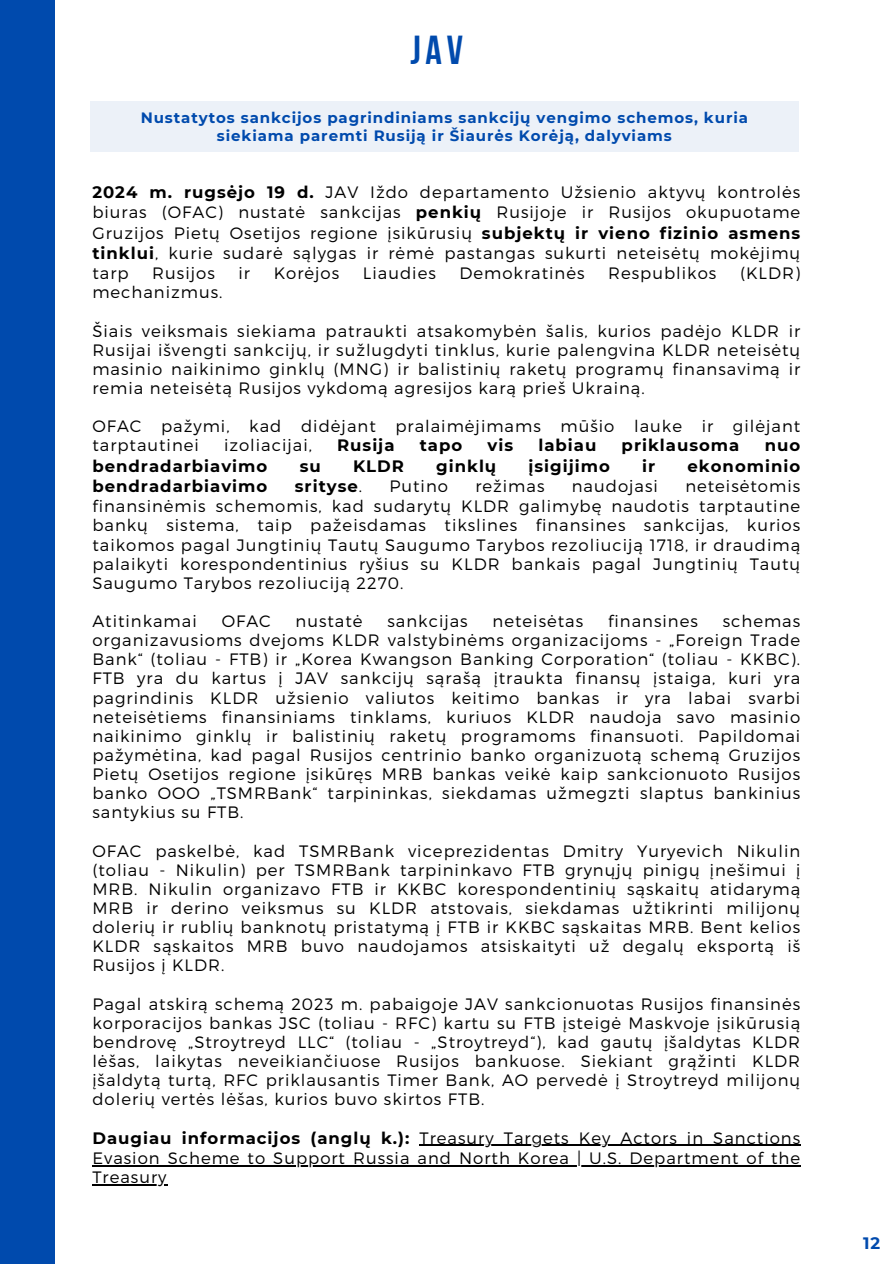
<style>
.page{position:relative;width:894px;height:1264px;background:#fff}
.page>*{position:absolute;margin:0;border:0;box-sizing:border-box;transform-origin:0 0}
.t1{font:700 40.35px "Bebas Neue";color:#004aad}
.t2{font:300 16.5px/19.2px "Montserrat";letter-spacing:.06em;color:#000;text-align:justify}
.t3{font:700 16.5px "Montserrat";letter-spacing:.06em;color:#000}
.t4{font:700 16.5px "Montserrat";color:#004aad}
.t5{font:700 15px/18px "Montserrat";letter-spacing:.06em;color:#004aad;text-align:center}
.s1{font-weight:700}
.s2{font-weight:300}
</style>
<div class="page">
<hr style="left:419px;top:1144px;width:382px;height:1px;background:#000">
<hr style="left:92px;top:1164px;width:709px;height:2px;background:#000">
<hr style="left:92px;top:1184px;width:75px;height:1px;background:#000">
<div style="left:0;top:0;width:54px;height:1263px;background:#004aad"></div>
<h1 class="t1" style="left:410px;top:33px;width:54px">jav</h1>
<p class="t5" style="left:141px;top:109px;width:608px">Nustatytos sankcijos pagrindiniams sankcijų vengimo schemos, kuria siekiama paremti Rusiją ir Šiaurės Korėją, dalyviams</p>
<h2 class="t2" style="left:92px;top:181px;width:709px;line-height:20.2px"><span class="s1">2024 m. rugsėjo 19 d.</span> JAV Iždo departamento Užsienio aktyvų kontrolės biuras (OFAC) nustatė sankcijas <span class="s1">penkių</span> Rusijoje ir Rusijos okupuotame Gruzijos Pietų Osetijos regione įsikūrusių <span class="s1">subjektų ir vieno fizinio asmens tinklui</span>, kurie sudarė sąlygas ir rėmė pastangas sukurti neteisėtų mokėjimų tarp</h2>
<h2 class="t2" style="left:152px;top:263px;width:64px">Rusijos</h2>
<h2 class="t2" style="left:238px;top:263px;width:13px">ir</h2>
<h2 class="t2" style="left:273px;top:263px;width:67px">Korėjos</h2>
<h2 class="t2" style="left:363px;top:263px;width:74px">Liaudies</h2>
<h2 class="t2" style="left:459px;top:263px;width:126px">Demokratinės</h2>
<h2 class="t2" style="left:608px;top:263px;width:110px">Respublikos</h2>
<h2 class="t2" style="left:739px;top:263px;width:62px">(KLDR)</h2>
<h2 class="t2" style="left:92px;top:282px;width:132px">mechanizmus.</h2>
<p class="t2" style="left:92px;top:320px;width:709px">Šiais veiksmais siekiama patraukti atsakomybėn šalis, kurios padėjo KLDR ir Rusijai išvengti sankcijų, ir sužlugdyti tinklus, kurie palengvina KLDR neteisėtų masinio naikinimo ginklų (MNG) ir balistinių raketų programų finansavimą ir remia neteisėtą Rusijos vykdomą agresijos karą prieš Ukrainą.</p>
<p class="t2" style="left:92px;top:416px;width:709px">OFAC pažymi, kad didėjant pralaimėjimams mūšio lauke ir gilėjant tarptautinei</p>
<p class="t2" style="left:224px;top:435px;width:89px">izoliacijai,</p>
<p class="t3" style="left:337px;top:435px;width:59px">Rusija</p>
<p class="t3" style="left:419px;top:435px;width:44px">tapo</p>
<p class="t3" style="left:487px;top:435px;width:27px">vis</p>
<p class="t3" style="left:538px;top:435px;width:59px">labiau</p>
<p class="t3" style="left:621px;top:435px;width:119px">priklausoma</p>
<p class="t3" style="left:764px;top:435px;width:37px">nuo</p>
<p class="t3" style="left:92px;top:456px;width:176px">bendradarbiavimo</p>
<p class="t3" style="left:299px;top:456px;width:23px">su</p>
<p class="t3" style="left:353px;top:456px;width:52px">KLDR</p>
<p class="t3" style="left:436px;top:456px;width:62px">ginklų</p>
<p class="t3" style="left:528px;top:456px;width:83px">įsigijimo</p>
<p class="t3" style="left:642px;top:456px;width:15px">ir</p>
<p class="t3" style="left:687px;top:456px;width:114px">ekonominio</p>
<p class="t3" style="left:92px;top:476px;width:176px">bendradarbiavimo</p>
<p class="t3" style="left:295px;top:476px;width:69px">srityse<span class="s2">.</span></p>
<p class="t2" style="left:389px;top:475px;width:60px">Putino</p>
<p class="t2" style="left:475px;top:475px;width:71px">režimas</p>
<p class="t2" style="left:571px;top:475px;width:88px">naudojasi</p>
<p class="t2" style="left:92px;top:475px;width:709px;text-indent:592px">neteisėtomis finansinėmis schemomis, kad sudarytų KLDR galimybę naudotis tarptautine bankų sistema, taip pažeisdamas tikslines finansines sankcijas, kurios taikomos pagal Jungtinių Tautų Saugumo Tarybos rezoliuciją 1718, ir draudimą palaikyti korespondentinius ryšius su KLDR bankais pagal Jungtinių Tautų Saugumo Tarybos rezoliuciją 2270.</p>
<p class="t2" style="left:92px;top:610px;width:106px">Atitinkamai</p>
<p class="t2" style="left:221px;top:610px;width:51px">OFAC</p>
<p class="t2" style="left:295px;top:610px;width:68px">nustatė</p>
<p class="t2" style="left:387px;top:610px;width:82px">sankcijas</p>
<p class="t2" style="left:492px;top:610px;width:92px">neteisėtas</p>
<p class="t2" style="left:608px;top:610px;width:91px">finansines</p>
<p class="t2" style="left:92px;top:610px;width:709px;text-indent:630px">schemas organizavusioms dvejoms KLDR valstybinėms organizacijoms - „Foreign Trade Bank“ (toliau - FTB) ir „Korea Kwangson Banking Corporation“ (toliau - KKBC).<br>FTB yra du kartus į JAV sankcijų sąrašą įtraukta finansų įstaiga, kuri yra pagrindinis KLDR užsienio valiutos keitimo bankas ir yra labai svarbi neteisėtiems finansiniams tinklams, kuriuos KLDR naudoja savo masinio naikinimo ginklų ir balistinių raketų programoms finansuoti. Papildomai pažymėtina, kad pagal Rusijos centrinio banko organizuotą schemą Gruzijos Pietų Osetijos regione įsikūręs MRB bankas veikė kaip sankcionuoto Rusijos banko OOO „TSMRBank“ tarpininkas, siekdamas užmegzti slaptus bankinius santykius su FTB.</p>
<p class="t2" style="left:92px;top:840px;width:709px">OFAC paskelbė, kad TSMRBank viceprezidentas Dmitry Yuryevich Nikulin (toliau - Nikulin) per TSMRBank tarpininkavo FTB grynųjų pinigų įnešimui į MRB. Nikulin organizavo FTB ir KKBC korespondentinių sąskaitų atidarymą MRB ir derino veiksmus su KLDR atstovais, siekdamas užtikrinti milijonų dolerių ir rublių banknotų pristatymą į FTB ir KKBC sąskaitas MRB. Bent kelios KLDR sąskaitos MRB buvo naudojamos atsiskaityti už degalų eksportą iš Rusijos į KLDR.</p>
<p class="t2" style="left:92px;top:993px;width:709px">Pagal atskirą schemą 2023 m. pabaigoje JAV sankcionuotas Rusijos finansinės korporacijos bankas JSC (toliau - RFC) kartu su FTB įsteigė Maskvoje įsikūrusią bendrovę „Stroytreyd LLC“ (toliau - „Stroytreyd“), kad gautų įšaldytas KLDR lėšas, laikytas neveikiančiuose Rusijos bankuose. Siekiant grąžinti KLDR įšaldytą turtą, RFC priklausantis Timer Bank, AO pervedė į Stroytreyd milijonų dolerių vertės lėšas, kurios buvo skirtos FTB.</p>
<p class="t3" style="left:92px;top:1127px;width:318px">Daugiau informacijos (anglų k.):</p>
<p class="t2" style="left:419px;top:1127px;width:382px">Treasury Targets Key Actors in Sanctions</p>
<p class="t2" style="left:92px;top:1147px;width:709px">Evasion Scheme to Support Russia and North Korea | U.S. Department of the<br>Treasury</p>
<p class="t4" style="left:862px;top:1233px;width:19px">12</p>
</div>
